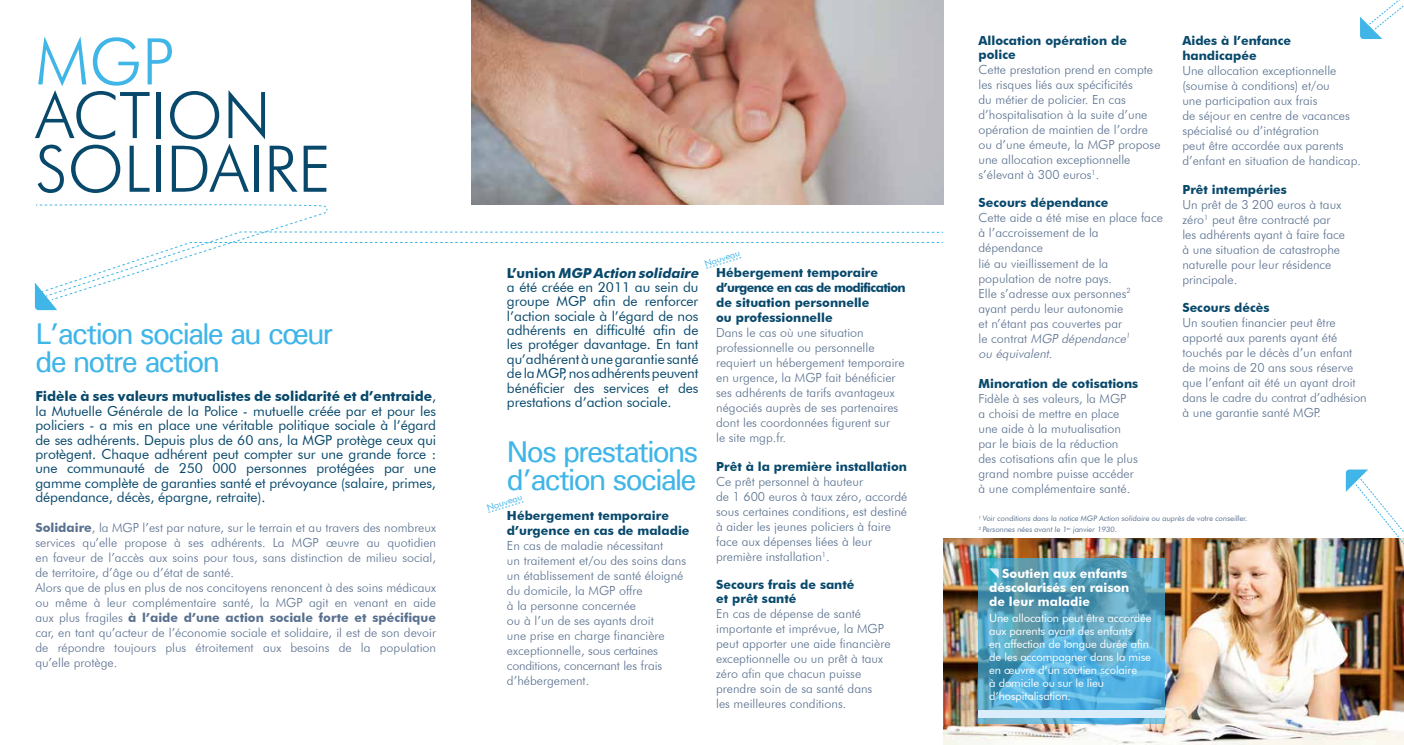
<style>
.page{position:relative;width:1404px;height:745px;background:#fff}
.page>*{position:absolute;margin:0;border:0;box-sizing:border-box;transform-origin:0 0}
.t1{font:300 64.38px/53.6px "Futura BT";color:#07486b}
.t2{font:300 64.38px "Futura BT";color:#3fb5e8}
.t3{font:500 30px/27.5px "Univers";letter-spacing:-.06em;color:#3fb5e8}
.t4{font:13.75px/14.4px "Futura BT";letter-spacing:-.005em;color:#07486b;text-align:justify}
.t5{font:300 12.5px/15px "Futura BT";color:#59708f}
.t6{font:700 12.5px/15px "Futura BT";color:#07486b}
.t7{font:300 12.5px/15px "Futura BT";color:#576f8e}
.t8{font:700 12.5px/13.8px "Futura BT";color:#fff}
.t9{font:11.25px/12.9px "Futura BT";letter-spacing:-.01em;color:#fff}
.t10{font:9.12px "Futura BT";color:#3fb5e8}
.t11{font:7.5px/11.2px "Futura BT";color:#59708f}
.s1{font-weight:700}
.s2{font-weight:700;font-style:italic}
.s3{font-style:italic}
</style>
<div class="page">
<img style="left:471px;top:0;width:472px;height:204px">
<img style="left:943px;top:538px;width:460px;height:206px">
<svg style="left:978px;top:557px;width:186px;height:166px;background:#59a7c8"></svg>
<svg style="left:989px;top:568px;width:9px;height:10px"></svg>
<div style="left:978px;top:710px;width:186px;height:7px;background:#dbedfb"></div>
<svg style="left:1360px;top:0;width:43px;height:39px"></svg>
<img style="left:1345px;top:469px;width:58px;height:173px">
<svg style="left:35px;top:204px;width:905px;height:106px"></svg>
<svg style="left:488px;top:501px;width:36px;height:11px"></svg>
<h1 class="t2" style="left:35px;top:22px;width:140px">MGP</h1>
<h1 class="t1" style="left:35px;top:88px;width:297px">ACTION<br>SOLIDAIRE</h1>
<h2 class="t3" style="left:35px;top:319px;width:299px">L’action sociale au cœur de notre action</h2>
<p class="t4" style="left:35px;top:389px;width:402px"><span class="s1">Fidèle à ses valeurs mutualistes de solidarité et d’entraide</span>, la Mutuelle Générale de la Police - mutuelle créée par et pour les policiers - a mis en place une véritable politique sociale à l’égard de ses adhérents. Depuis plus de 60 ans, la MGP protège ceux qui protègent. Chaque adhérent peut compter sur une grande force : une communauté de 250 000 personnes protégées par une gamme complète de garanties santé et prévoyance (salaire, primes, dépendance, décès, épargne, retraite).</p>
<p class="t5" style="left:35px;top:519px;width:402px"><span class="s1">Solidaire</span>, la MGP l’est par nature, sur le terrain et au travers des nombreux services qu’elle propose à ses adhérents. La MGP œuvre au quotidien en faveur de l’accès aux soins pour tous, sans distinction de milieu social, de territoire, d’âge ou d’état de santé.<br>Alors que de plus en plus de nos concitoyens renoncent à des soins médicaux ou même à leur complémentaire santé, la MGP agit en venant en aide aux plus fragiles <span class="s1">à l’aide d’une action sociale forte et spécifique </span>car, en tant qu’acteur de l’économie sociale et solidaire, il est de son devoir de répondre toujours plus étroitement aux besoins de la population qu’elle protège.</p>
<p class="t10" style="left:703px;top:258px;width:38px;rotate:-17deg">Nouveau</p>
<p class="t6" style="left:716px;top:264px;width:191px">Hébergement temporaire d’urgence en cas de modification de situation personnelle<br>ou professionnelle</p>
<p class="t5" style="left:716px;top:324px;width:190px">Dans le cas où une situation professionnelle ou personnelle requiert un hébergement temporaire en urgence, la MGP fait bénéficier ses adhérents de tarifs avantageux négociés auprès de ses partenaires dont les coordonnées figurent sur<br>le site mgp.fr.</p>
<p class="t6" style="left:716px;top:458px;width:192px">Prêt à la première installation</p>
<p class="t7" style="left:716px;top:473px;width:193px">Ce prêt personnel à hauteur<br>de 1 600 euros à taux zéro, accordé sous certaines conditions, est destiné à aider les jeunes policiers à faire face aux dépenses liées à leur première installation<sup>1</sup>.</p>
<p class="t6" style="left:716px;top:577px;width:140px;line-height:13.8px">Secours frais de santé et prêt santé</p>
<p class="t5" style="left:716px;top:605px;width:176px">En cas de dépense de santé importante et imprévue, la MGP peut apporter une aide financière exceptionnelle ou un prêt à taux zéro afin que chacun puisse prendre soin de sa santé dans<br>les meilleures conditions.</p>
<p class="t4" style="left:507px;top:265px;width:196px;text-align:left"><span class="s1">L’ u n i o n</span> <span class="s2">MGP Action solidaire </span>a été créée en 2011 au sein du groupe MGP afin de renforcer l’action sociale à l’égard de nos adhérents en difficulté afin de les protéger davantage. En tant qu’adhérent à une garantie santé de la MGP, nos adhérents peuvent bénéficier des services et des prestations d’action sociale.</p>
<h2 class="t3" style="left:507px;top:437px;width:193px">Nos prestations d’action sociale</h2>
<p class="t6" style="left:507px;top:507px;width:184px">Hébergement temporaire d’urgence en cas de maladie</p>
<p class="t5" style="left:507px;top:537px;width:181px">En cas de maladie nécessitant<br>un traitement et/ou des soins dans un établissement de santé éloigné du domicile, la MGP offre<br>à la personne concernée<br>ou à l’un de ses ayants droit<br>une prise en charge financière exceptionnelle, sous certaines conditions, concernant les frais d’hébergement.</p>
<p class="t10" style="left:485px;top:502px;width:38px;rotate:-17deg">Nouveau</p>
<p class="t6" style="left:978px;top:34px;width:150px;line-height:13.8px">Allocation opération de police</p>
<p class="t5" style="left:978px;top:62px;width:183px">Cette prestation prend en compte les risques liés aux spécificités<br>du métier de policier. En cas d’hospitalisation à la suite d’une opération de maintien de l’ordre ou d’une émeute, la MGP propose une allocation exceptionnelle s’élevant à 300 euros<sup>1</sup>.</p>
<p class="t6" style="left:978px;top:195px;width:131px">Secours dépendance</p>
<p class="t5" style="left:978px;top:210px;width:186px">Cette aide a été mise en place face à l’accroissement de la dépendance<br>lié au vieillissement de la population de notre pays.<br>Elle s’adresse aux personnes<sup>2<br></sup>ayant perdu leur autonomie<br>et n’étant pas couvertes par<br>l e c o n t ra t <span class="s3">MGP dépendance</span><sup>1<br></sup><span class="s3">ou équivalent</span>.</p>
<p class="t6" style="left:978px;top:375px;width:161px">Minoration de cotisations</p>
<p class="t5" style="left:978px;top:390px;width:161px">Fidèle à ses valeurs, la MGP<br>a choisi de mettre en place une aide à la mutualisation par le biais de la réduction des cotisations afin que le plus grand nombre puisse accéder à une complémentaire santé.</p>
<p class="t6" style="left:1182px;top:33px;width:110px">Aides à l’enfance handicapée</p>
<p class="t5" style="left:1182px;top:63px;width:180px">Une allocation exceptionnelle (soumise à conditions) et/ou<br>une participation aux frais<br>de séjour en centre de vacances spécialisé ou d’intégration<br>peut être accordée aux parents d’enfant en situation de handicap.</p>
<p class="t6" style="left:1182px;top:181px;width:106px">Prêt intempéries</p>
<p class="t5" style="left:1182px;top:196px;width:164px">Un prêt de 3 200 euros à taux zéro<sup>1</sup> peut être contracté par les adhérents ayant à faire face à une situation de catastrophe naturelle pour leur résidence principale.</p>
<p class="t6" style="left:1182px;top:300px;width:89px">Secours décès</p>
<p class="t5" style="left:1182px;top:315px;width:186px">Un soutien financier peut être apporté aux parents ayant été touchés par le décès d’un enfant de moins de 20 ans sous réserve que l’enfant ait été un ayant droit dans le cadre du contrat d’adhésion à une garantie santé MGP.</p>
<p class="t11" style="left:978px;top:512px;width:271px"><sup>1</sup> Voir conditions dans la notice MGP Action solidaire ou auprès de votre conseiller.<br><sup>2</sup> Personnes nées avant le 1<sup>er</sup> janvier 1930.</p>
<p class="t8" style="left:989px;top:566px;width:142px;text-indent:13px">Soutien aux enfants déscolarisés en raison de leur maladie</p>
<p class="t9" style="left:989px;top:611px;width:164px">Une allocation peut être accordée aux parents ayant des enfants<br>en affection de longue durée afin de les accompagner dans la mise en œuvre d’un soutien scolaire<br>à domicile ou sur le lieu d’hospitalisation.</p>
</div>
